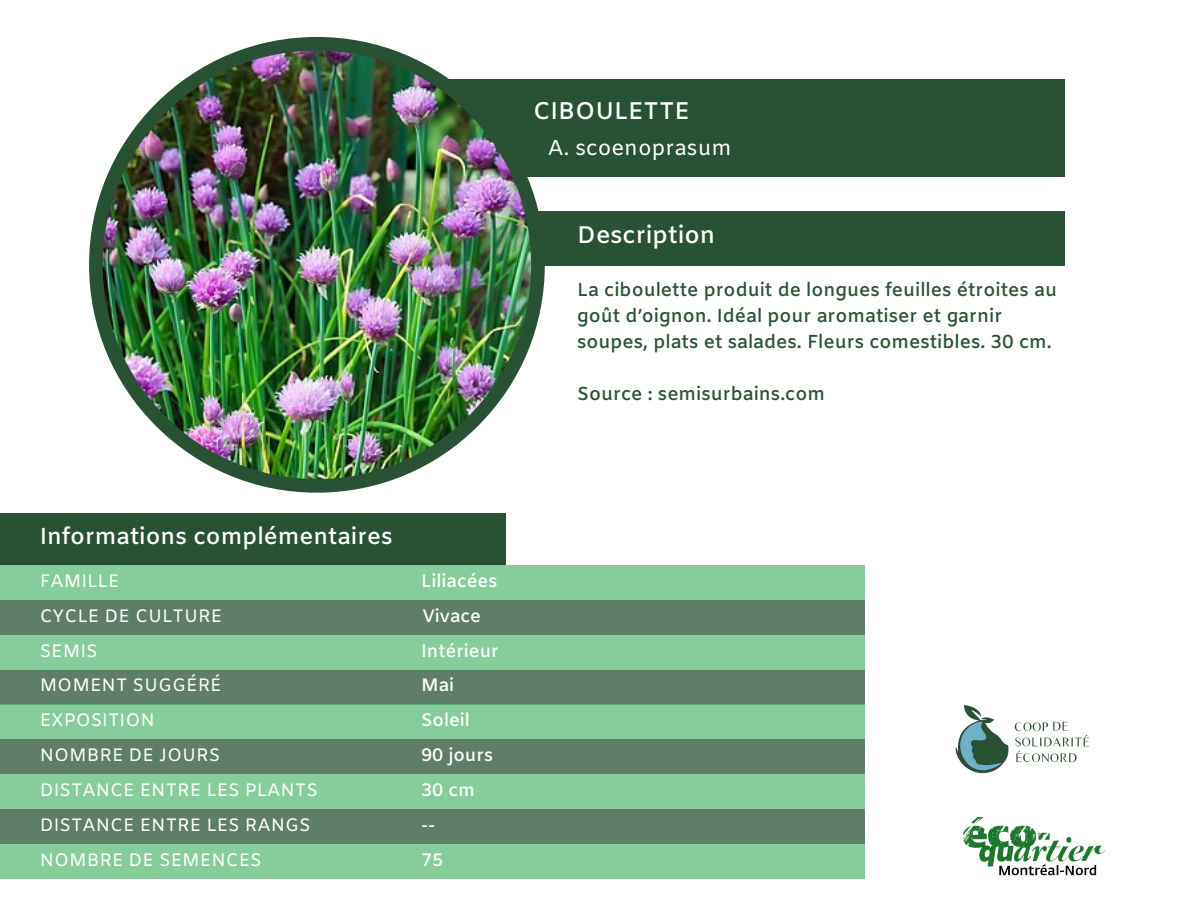
<style>
.page{position:relative;width:1188px;height:918px;background:#fff}
.page>*{position:absolute;margin:0;border:0;box-sizing:border-box;transform-origin:0 0}
.t1{font:600 24.15px "Amiko";color:#fff}
.t2{font:600 23.1px "Amiko";color:#fff}
.t3{font:21.45px "Amiko";color:#fff}
.t4{font:600 18.75px/25.8px "Amiko";color:#295235}
.t5{font:18px "Amiko";color:#fff}
.t6{font:600 18px "Amiko";color:#fff}
</style>
<div class="page">
<div style="left:390px;top:79px;width:675px;height:98px;background:#295235"></div>
<div style="left:390px;top:211px;width:675px;height:54px;background:#295235"></div>
<img style="left:89px;top:37px;width:456px;height:456px">
<div style="left:0;top:513px;width:505px;height:52px;background:#295235"></div>
<div style="left:0;top:565px;width:865px;height:35px;background:#87cc9b"></div>
<div style="left:0;top:600px;width:865px;height:35px;background:#5f7e68"></div>
<div style="left:0;top:635px;width:865px;height:35px;background:#87cc9b"></div>
<div style="left:0;top:670px;width:865px;height:34px;background:#5f7e68"></div>
<div style="left:0;top:704px;width:865px;height:35px;background:#87cc9b"></div>
<div style="left:0;top:739px;width:865px;height:35px;background:#5f7e68"></div>
<div style="left:0;top:774px;width:865px;height:35px;background:#87cc9b"></div>
<div style="left:0;top:809px;width:865px;height:35px;background:#5f7e68"></div>
<div style="left:0;top:844px;width:865px;height:35px;background:#87cc9b"></div>
<img style="left:955px;top:705px;width:134px;height:69px">
<img style="left:964px;top:817px;width:141px;height:59px">
<p class="t1" style="left:533px;top:97px;width:158px">CIBOULETTE</p>
<p class="t3" style="left:548px;top:135px;width:185px">A. scoenoprasum</p>
<p class="t1" style="left:577px;top:221px;width:140px">Description</p>
<p class="t4" style="left:577px;top:279px;width:481px">La ciboulette produit de longues feuilles étroites au goût d’oignon. Idéal pour aromatiser et garnir</p>
<p class="t4" style="left:577px;top:330px;width:476px">soupes, plats et salades. Fleurs comestibles. 30 cm.</p>
<p class="t4" style="left:577px;top:382px;width:249px">Source : semisurbains.com</p>
<p class="t2" style="left:40px;top:523px;width:354px">Informations complémentaires</p>
<p class="t5" style="left:40px;top:570px;width:81px">FAMILLE</p>
<p class="t5" style="left:40px;top:605px;width:184px">CYCLE DE CULTURE</p>
<p class="t5" style="left:40px;top:640px;width:59px">SEMIS</p>
<p class="t5" style="left:40px;top:675px;width:184px">MOMENT SUGGÉRÉ</p>
<p class="t5" style="left:40px;top:710px;width:117px">EXPOSITION</p>
<p class="t5" style="left:40px;top:744px;width:182px">NOMBRE DE JOURS</p>
<p class="t5" style="left:40px;top:779px;width:280px">DISTANCE ENTRE LES PLANTS</p>
<p class="t5" style="left:40px;top:814px;width:273px">DISTANCE ENTRE LES RANGS</p>
<p class="t5" style="left:40px;top:849px;width:224px">NOMBRE DE SEMENCES</p>
<p class="t6" style="left:421px;top:570px;width:78px">Liliacées</p>
<p class="t6" style="left:422px;top:605px;width:60px">Vivace</p>
<p class="t6" style="left:421px;top:640px;width:79px">Intérieur</p>
<p class="t6" style="left:421px;top:675px;width:35px">Mai</p>
<p class="t6" style="left:421px;top:710px;width:50px">Soleil</p>
<p class="t6" style="left:421px;top:744px;width:74px">90 jours</p>
<p class="t6" style="left:421px;top:779px;width:56px">30 cm</p>
<p class="t6" style="left:421px;top:814px;width:16px">--</p>
<p class="t6" style="left:421px;top:849px;width:24px">75</p>
</div>
